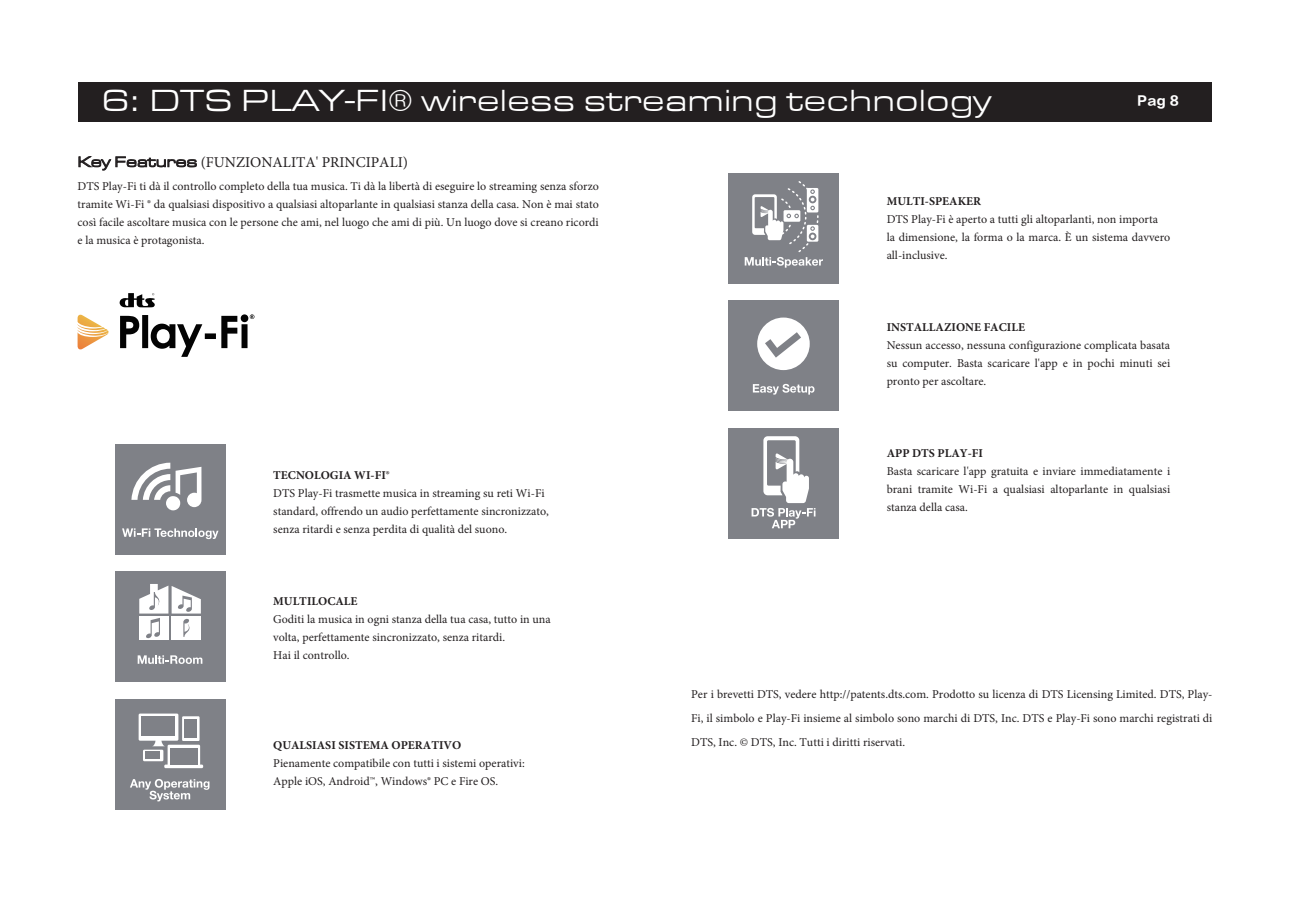
<style>
.page{position:relative;width:1289px;height:919px;background:#fff}
.page>*{position:absolute;margin:0;border:0;box-sizing:border-box;transform-origin:0 0}
.t1{font:31.5px "Eurostile Extended Roman DTC";color:#fff}
.t2{font:15px "Minion Pro";color:#231f20}
.t3{font:12.75px "FZLTDHK GBK1 0";color:#fff}
.t4{font:12px/18px "Minion Pro";color:#231f20;text-align:justify}
.t5{font:700 12px "Minion Pro";color:#231f20}
.s1{font-family:"Eurostile Extended Roman DTC"}
</style>
<div class="page">
<div style="left:78px;top:82px;width:1133px;height:39px;background:#231f20"></div>
<svg style="left:79px;top:156px;width:118px;height:14px"></svg>
<svg style="left:120px;top:293px;width:35px;height:14px"></svg>
<svg style="left:78px;top:315px;width:31px;height:35px"></svg>
<svg style="left:120px;top:314px;width:134px;height:43px"></svg>
<div style="left:115px;top:444px;width:110px;height:111px;background:#7f8187"></div>
<svg style="left:122px;top:528px;width:96px;height:11px"></svg>
<svg style="left:131px;top:462px;width:70px;height:48px"></svg>
<div style="left:115px;top:571px;width:110px;height:111px;background:#7f8187"></div>
<svg style="left:138px;top:655px;width:64px;height:9px"></svg>
<div style="left:139px;top:616px;width:29px;height:23px;background:#fff"></div>
<div style="left:172px;top:616px;width:29px;height:23px;background:#fff"></div>
<svg style="left:139px;top:584px;width:62px;height:54px"></svg>
<div style="left:115px;top:699px;width:110px;height:110px;background:#7f8187"></div>
<svg style="left:130px;top:779px;width:79px;height:22px"></svg>
<svg style="left:139px;top:713px;width:64px;height:55px"></svg>
<div style="left:141px;top:716px;width:34px;height:19px;background:#7f8187"></div>
<div style="left:182px;top:716px;width:17px;height:25px;background:#fff"></div>
<div style="left:184px;top:719px;width:13px;height:19px;background:#7f8187"></div>
<div style="left:143px;top:749px;width:20px;height:12px;background:#fff"></div>
<div style="left:145px;top:751px;width:15px;height:8px;background:#7f8187"></div>
<div style="left:728px;top:173px;width:110px;height:111px;background:#7f8187"></div>
<svg style="left:744px;top:181px;width:79px;height:87px"></svg>
<div style="left:728px;top:300px;width:110px;height:111px;background:#7f8187"></div>
<div style="left:757px;top:317px;width:52px;height:53px;background:#fff;border-radius:50%"></div>
<svg style="left:765px;top:332px;width:36px;height:25px"></svg>
<svg style="left:752px;top:384px;width:62px;height:10px"></svg>
<div style="left:728px;top:428px;width:110px;height:110px;background:#7f8187"></div>
<svg style="left:751px;top:436px;width:64px;height:92px"></svg>
<h1 class="t1" style="left:102px;top:84px;width:890px">6: DTS PLAY-FI® wireless streaming technology</h1>
<p class="t3" style="left:1137px;top:94px;width:43px">Pag 8</p>
<p class="t2" style="left:78px;top:152px;width:332px"><span class="s1">Key Features</span> (FUNZIONALITA' PRINCIPALI)</p>
<p class="t4" style="left:78px;top:177px;width:523px">DTS Play-Fi ti dà il controllo completo della tua musica. Ti dà la libertà di eseguire lo streaming senza sforzo tramite Wi-Fi ® da qualsiasi dispositivo a qualsiasi altoparlante in qualsiasi stanza della casa. Non è mai stato così facile ascoltare musica con le persone che ami, nel luogo che ami di più. Un luogo dove si creano ricordi e la musica è protagonista.</p>
<p class="t5" style="left:886px;top:193px;width:96px">MULTI-SPEAKER</p>
<p class="t4" style="left:886px;top:210px;width:285px;text-align:left">DTS Play-Fi è aperto a tutti gli altoparlanti, non importa<br>la dimensione, la forma o la marca. È un sistema davvero all-inclusive.</p>
<p class="t5" style="left:273px;top:466px;width:118px">TECNOLOGIA WI-FI®</p>
<p class="t4" style="left:273px;top:484px;width:277px;text-align:left">DTS Play-Fi trasmette musica in streaming su reti Wi-Fi standard, offrendo un audio perfettamente sincronizzato, senza ritardi e senza perdita di qualità del suono.</p>
<p class="t5" style="left:273px;top:592px;width:86px">MULTILOCALE</p>
<p class="t4" style="left:273px;top:610px;width:279px;text-align:left">Goditi la musica in ogni stanza della tua casa, tutto in una volta, perfettamente sincronizzato, senza ritardi.<br>Hai il controllo.</p>
<p class="t5" style="left:273px;top:736px;width:189px">QUALSIASI SISTEMA OPERATIVO</p>
<p class="t4" style="left:273px;top:754px;width:253px">Pienamente compatibile con tutti i sistemi operativi:<br>Apple iOS, Android™, Windows® PC e Fire OS.</p>
<p class="t5" style="left:886px;top:319px;width:140px">INSTALLAZIONE FACILE</p>
<p class="t4" style="left:886px;top:336px;width:285px">Nessun accesso, nessuna configurazione complicata basata su computer. Basta scaricare l'app e in pochi minuti sei pronto per ascoltare.</p>
<p class="t5" style="left:886px;top:445px;width:98px">APP DTS PLAY-FI</p>
<p class="t4" style="left:886px;top:462px;width:285px">Basta scaricare l'app gratuita e inviare immediatamente i brani tramite Wi-Fi a qualsiasi altoparlante in qualsiasi stanza della casa.</p>
<p class="t4" style="left:691px;top:682px;width:523px;line-height:24px">Per i brevetti DTS, vedere http://patents.dts.com. Prodotto su licenza di DTS Licensing Limited. DTS, Play-Fi, il simbolo e Play-Fi insieme al simbolo sono marchi di DTS, Inc. DTS e Play-Fi sono marchi registrati di DTS, Inc. © DTS, Inc. Tutti i diritti riservati.</p>
</div>
